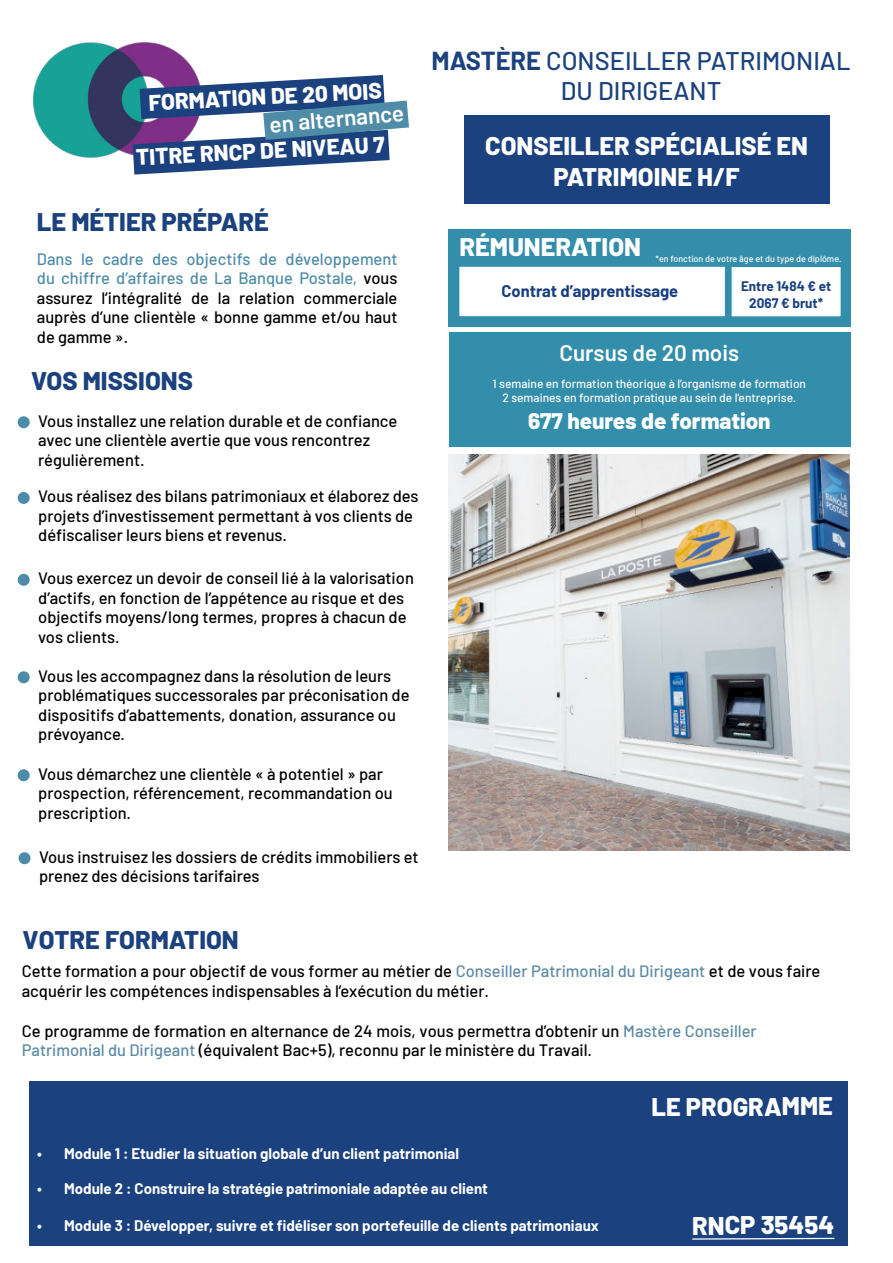
<style>
.page{position:relative;width:893px;height:1263px;background:#fff}
.page>*{position:absolute;margin:0;border:0;box-sizing:border-box;transform-origin:0 0}
.t1{font:800 25.5px/30.6px "Barlow";color:#fff;text-align:center}
.t2{font:800 25.5px "Barlow";color:#1b417e}
.t3{font:500 25.5px/30px "Barlow";color:#1b417e;text-align:center}
.t4{font:800 22.5px "Barlow";color:#fff}
.t5{font:600 22.5px "Barlow";color:#fff}
.t6{font:500 16.5px/19.5px "Barlow";color:#000}
.t7{font:700 16.5px "Barlow";color:#193e80}
.t8{font:700 15px "Barlow";color:#fff}
.t9{font:700 13.5px/16.2px "Barlow";color:#193e80;text-align:center}
.t10{font:500 12px/13.5px "Barlow";color:#fff;text-align:center}
.t11{font:500 9px "Barlow";color:#fff}
.s1{color:#4d8ca8}
.s2{font-weight:700}
.s3{color:#5c8aa5}
</style>
<div class="page">
<img style="left:449px;top:454px;width:401px;height:396px">
<img style="left:33px;top:42px;width:164px;height:116px">
<div style="left:18px;top:416px;width:12px;height:12px;background:#4d8ca8;border-radius:50%"></div>
<div style="left:18px;top:492px;width:12px;height:12px;background:#4d8ca8;border-radius:50%"></div>
<div style="left:18px;top:574px;width:12px;height:12px;background:#4d8ca8;border-radius:50%"></div>
<div style="left:18px;top:671px;width:12px;height:12px;background:#4d8ca8;border-radius:50%"></div>
<div style="left:18px;top:769px;width:12px;height:12px;background:#4d8ca8;border-radius:50%"></div>
<div style="left:19px;top:852px;width:12px;height:12px;background:#4d8ca8;border-radius:50%"></div>
<div style="left:449px;top:229px;width:402px;height:98px;background:#338eab"></div>
<div style="left:449px;top:333px;width:402px;height:114px;background:#338eab"></div>
<div style="left:458px;top:265px;width:268px;height:53px;background:#fff;border:2px solid #338eab"></div>
<div style="left:730px;top:265px;width:112px;height:53px;background:#fff;border:2px solid #338eab"></div>
<svg style="left:133px;top:75px;width:276px;height:100px"></svg>
<div style="left:464px;top:116px;width:365px;height:88px;background:#1b417e"></div>
<div style="left:30px;top:1081px;width:818px;height:165px;background:#1b417e"></div>
<svg style="left:692px;top:1238px;width:142px;height:2px"></svg>
<h2 class="t4" style="left:148px;top:94px;width:235px;rotate:-3deg">FORMATION DE 20 MOIS</h2>
<h2 class="t4" style="left:136px;top:148px;width:250px;rotate:-3deg">TITRE RNCP DE NIVEAU 7</h2>
<h2 class="t5" style="left:269px;top:117px;width:136px;rotate:-5deg">en alternance</h2>
<h1 class="t2" style="left:37px;top:212px;width:233px">LE MÉTIER PRÉPARÉ</h1>
<p class="t6" style="left:37px;top:250px;width:362px;text-align:justify"><span class="s1">Dans le cadre des objectifs de développement du chiffre d’affaires de La Banque Postale,</span> vous assurez l’intégralité de la relation commerciale auprès d’une clientèle « bonne gamme et/ou haut de gamme ».</p>
<h1 class="t2" style="left:31px;top:371px;width:163px">VOS MISSIONS</h1>
<p class="t6" style="left:38px;top:410px;width:361px">Vous installez une relation durable et de confiance avec une clientèle avertie que vous rencontrez régulièrement.</p>
<p class="t6" style="left:38px;top:488px;width:382px">Vous réalisez des bilans patrimoniaux et élaborez des projets d’investissement permettant à vos clients de défiscaliser leurs biens et revenus.</p>
<p class="t6" style="left:38px;top:570px;width:377px">Vous exercez un devoir de conseil lié à la valorisation d’actifs, en fonction de l’appétence au risque et des objectifs moyens/long termes, propres à chacun de vos clients.</p>
<p class="t6" style="left:38px;top:667px;width:373px">Vous les accompagnez dans la résolution de leurs problématiques successorales par préconisation de dispositifs d’abattements, donation, assurance ou prévoyance.</p>
<p class="t6" style="left:38px;top:765px;width:356px">Vous démarchez une clientèle « à potentiel » par prospection, référencement, recommandation ou prescription.</p>
<p class="t6" style="left:39px;top:848px;width:381px">Vous instruisez les dossiers de crédits immobiliers et prenez des décisions tarifaires</p>
<h1 class="t3" style="left:432px;top:48px;width:420px"><span class="s2">MASTÈRE</span> CONSEILLER PATRIMONIAL<br>DU DIRIGEANT</h1>
<h1 class="t1" style="left:485px;top:133px;width:324px">CONSEILLER SPÉCIALISÉ EN<br>PATRIMOINE H/F</h1>
<h1 class="t1" style="left:459px;top:234px;width:183px">RÉMUNERATION</h1>
<p class="t7" style="left:501px;top:285px;width:178px">Contrat d’apprentissage</p>
<p class="t11" style="left:655px;top:255px;width:188px">*en fonction de votre âge et du type de diplôme.</p>
<p class="t9" style="left:741px;top:280px;width:92px">Entre 1484 € et<br>2067 € brut*</p>
<h2 class="t5" style="left:559px;top:345px;width:181px">Cursus de 20 mois</h2>
<p class="t10" style="left:492px;top:378px;width:315px">1 semaine en formation théorique à l’organisme de formation<br>2 semaines en formation pratique au sein de l’entreprise.</p>
<h2 class="t4" style="left:528px;top:412px;width:244px">677 heures de formation</h2>
<h1 class="t2" style="left:23px;top:929px;width:218px">VOTRE FORMATION</h1>
<p class="t6" style="left:22px;top:963px;width:800px">Cette formation a pour objectif de vous former au métier de <span class="s3">Conseiller Patrimonial du Dirigeant</span> et de vous faire acquérir les compétences indispensables à l’exécution du métier.</p>
<p class="t6" style="left:22px;top:1022px;width:736px">Ce programme de formation en alternance de 24 mois, vous permettra d’obtenir un <span class="s3">Mastère Conseiller<br>Patrimonial du Dirigeant</span> (équivalent Bac+5), reconnu par le ministère du Travail.</p>
<p class="t8" style="left:37px;top:1148px;width:424px">• Module 1 : Etudier la situation globale d’un client patrimonial</p>
<p class="t8" style="left:37px;top:1183px;width:452px">• Module 2 : Construire la stratégie patrimoniale adaptée au client</p>
<p class="t8" style="left:37px;top:1220px;width:563px">• Module 3 : Développer, suivre et fidéliser son portefeuille de clients patrimoniaux</p>
<h1 class="t1" style="left:651px;top:1093px;width:183px">LE PROGRAMME</h1>
<h1 class="t1" style="left:692px;top:1212px;width:144px">RNCP 35454</h1>
</div>
